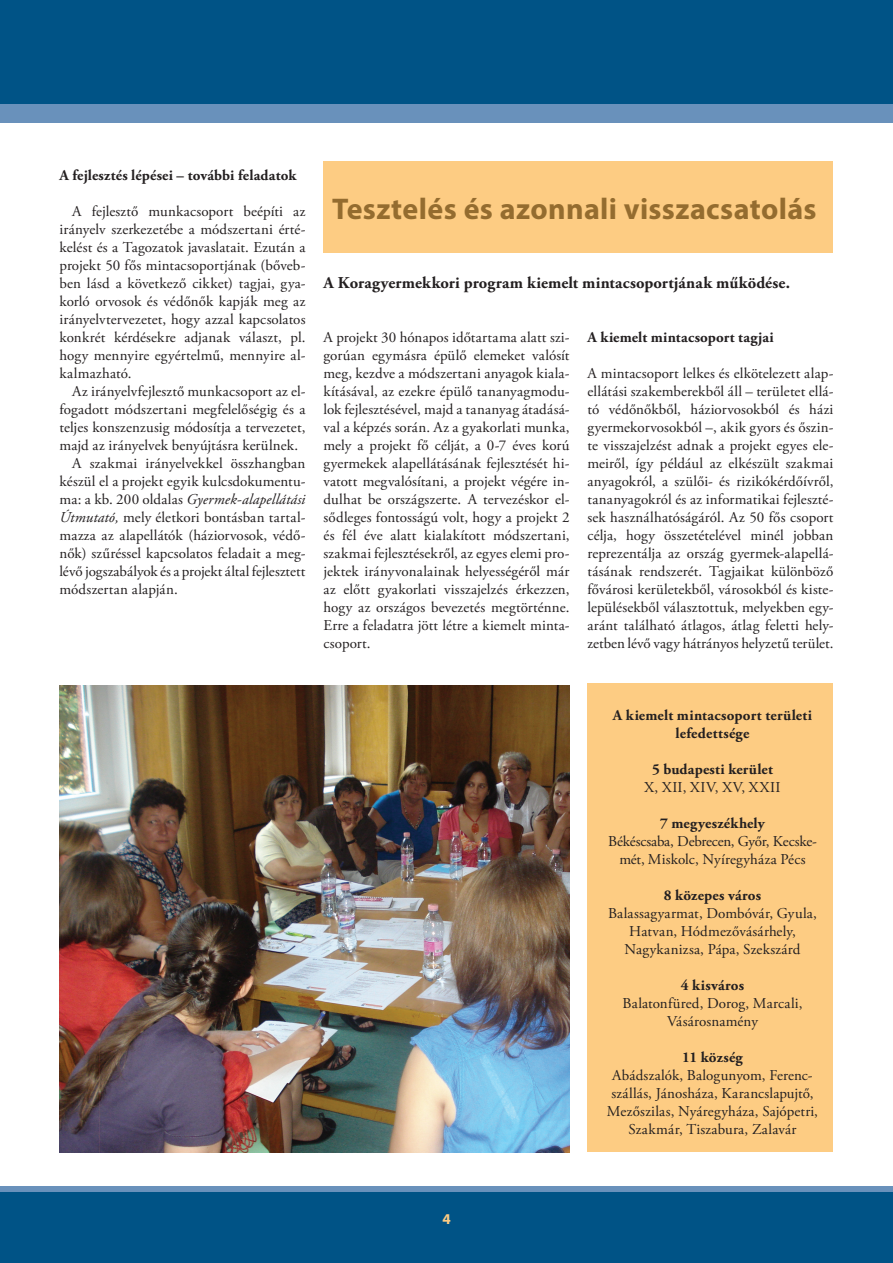
<style>
.page{position:relative;width:893px;height:1263px;background:#fff}
.page>*{position:absolute;margin:0;border:0;box-sizing:border-box;transform-origin:0 0}
.t1{font:700 30px "Myriad Pro";letter-spacing:.01em;color:#946c2f}
.t2{font:700 16.5px "Adobe Garamond Pro";letter-spacing:.005em;color:#231f20}
.t3{font:15px/18px "Adobe Garamond Pro";letter-spacing:.01em;color:#231f20;text-align:center}
.t4{font:700 15px/18px "Adobe Garamond Pro";letter-spacing:.01em;color:#231f20;text-align:center}
.t5{font:italic 15px "Adobe Garamond Pro";letter-spacing:.01em;color:#231f20}
.t6{font:15px "Adobe Garamond Pro";letter-spacing:.045em;color:#231f20}
.t7{font:700 15px "Myriad Pro";color:#fdcc83}
.s1{font-style:normal}
.s2{font-style:italic}
</style>
<div class="page">
<div style="left:587px;top:684px;width:246px;height:468px;background:#fdcc83"></div>
<div style="left:323px;top:162px;width:510px;height:91px;background:#fdcc83"></div>
<img style="left:60px;top:685px;width:509px;height:467px">
<div style="left:0;top:1186px;width:893px;height:77px;background:#6991bb"></div>
<div style="left:0;top:0;width:893px;height:123px;background:#6991bb"></div>
<div style="left:0;top:1192px;width:893px;height:71px;background:#005386"></div>
<div style="left:0;top:0;width:893px;height:103px;background:#005386"></div>
<p class="t4" style="left:60px;top:166px;width:238px">A fejlesztés lépései – további feladatok</p>
<p class="t3" style="left:60px;top:202px;width:247px;text-align:justify;text-indent:13px">A fejlesztő munkacsoport beépíti az irányelv szerkezetébe a módszertani érté&shy;kelést és a Tagozatok javaslatait. Ezután a projekt 50 fős mintacsoportjának (bőveb&shy;ben lásd a következő cikket) tagjai, gya&shy;korló orvosok és védőnők kapják meg az irányelvtervezetet, hogy azzal kapcsolatos konkrét kérdésekre adjanak választ, pl. hogy mennyire egyértelmű, mennyire al&shy;kalmazható.</p>
<p class="t3" style="left:72px;top:382px;width:235px">Az irányelvfejlesztő munkacsoport az el-</p>
<p class="t3" style="left:60px;top:400px;width:247px">fogadott módszertani megfelelőségig és a</p>
<p class="t3" style="left:60px;top:418px;width:247px">teljes konszenzusig módosítja a tervezetet,</p>
<p class="t3" style="left:60px;top:436px;width:240px">majd az irányelvek benyújtásra kerülnek.</p>
<p class="t3" style="left:72px;top:454px;width:235px">A szakmai irányelvekkel összhangban</p>
<p class="t3" style="left:60px;top:472px;width:247px">készül el a projekt egyik kulcsdokumentu-</p>
<p class="t5" style="left:60px;top:490px;width:247px"><span class="s1">ma: a kb. 200 oldalas</span> Gyermek-alapellátási</p>
<p class="t3" style="left:60px;top:508px;width:247px"><span class="s2">Útmutató,</span> mely életkori bontásban tartal-</p>
<p class="t3" style="left:60px;top:526px;width:247px">mazza az alapellátók (háziorvosok, védő-</p>
<p class="t3" style="left:60px;top:544px;width:247px">nők) szűréssel kapcsolatos feladait a meg-</p>
<p class="t3" style="left:60px;top:562px;width:247px">lévő jogszabályok és a projekt által fejlesztett</p>
<p class="t3" style="left:60px;top:580px;width:120px">módszertan alapján.</p>
<h1 class="t1" style="left:332px;top:189px;width:486px">Tesztelés és azonnali visszacsatolás</h1>
<p class="t2" style="left:323px;top:273px;width:468px">A Koragyermekkori program kiemelt mintacsoportjának működése.</p>
<p class="t3" style="left:323px;top:328px;width:247px;text-align:justify">A projekt 30 hónapos időtartama alatt szi&shy;gorúan egymásra épülő elemeket valósít meg, kezdve a módszertani anyagok kiala&shy;kításával, az ezekre épülő tananyagmodu&shy;lok fejlesztésével, majd a tananyag átadásá&shy;val a képzés során. Az a gyakorlati munka, mely a projekt fő célját, a 0-7 éves korú gyermekek alapellátásának fejlesztését hi&shy;vatott megvalósítani, a projekt végére in&shy;dulhat be országszerte. A tervezéskor el&shy;sődleges fontosságú volt, hogy a projekt 2 és fél éve alatt kialakított módszertani, szakmai fejlesztésekről, az egyes elemi pro&shy;jektek irányvonalainak helyességéről már az előtt gyakorlati visszajelzés érkezzen, hogy az országos bevezetés megtörténne.<br>Erre a feladatra jött létre a kiemelt minta&shy;csoport.</p>
<p class="t4" style="left:587px;top:328px;width:188px">A kiemelt mintacsoport tagjai</p>
<p class="t3" style="left:587px;top:364px;width:247px;text-align:justify">A mintacsoport lelkes és elkötelezett alap&shy;ellátási szakemberekből áll – területet ellá&shy;tó védőnőkből, háziorvosokból és házi gyermekorvosokból –, akik gyors és őszin&shy;te visszajelzést adnak a projekt egyes ele&shy;meiről, így például az elkészült szakmai anyagokról, a szülői- és rizikókérdőívről, tananyagokról és az informatikai fejleszté&shy;sek használhatóságáról. Az 50 fős csoport célja, hogy összetételével minél jobban reprezentálja az ország gyermek-alapellá&shy;tásának rendszerét. Tagjaikat különböző fővárosi kerületekből, városokból és kiste&shy;lepülésekből választottuk, melyekben egy&shy;aránt található átlagos, átlag feletti hely&shy;zetben lévő vagy hátrányos helyzetű terület.</p>
<p class="t4" style="left:613px;top:706px;width:201px">A kiemelt mintacsoport területi lefedettsége</p>
<p class="t4" style="left:652px;top:760px;width:122px">5 budapesti kerület</p>
<p class="t6" style="left:645px;top:778px;width:137px">X, XII, XIV, XV, XXII</p>
<p class="t4" style="left:660px;top:814px;width:106px">7 megyeszékhely</p>
<p class="t3" style="left:608px;top:832px;width:210px">Békéscsaba, Debrecen, Győr, Kecske&shy;mét, Miskolc, Nyíregyháza Pécs</p>
<p class="t4" style="left:664px;top:886px;width:99px">8 közepes város</p>
<p class="t3" style="left:608px;top:904px;width:210px">Balassagyarmat, Dombóvár, Gyula,<br>Hatvan, Hódmezővásárhely,<br>Nagykanizsa, Pápa, Szekszárd</p>
<p class="t4" style="left:681px;top:976px;width:65px">4 kisváros</p>
<p class="t3" style="left:623px;top:994px;width:181px">Balatonfüred, Dorog, Marcali,<br>Vásárosnamény</p>
<p class="t4" style="left:682px;top:1048px;width:62px">11 község</p>
<p class="t3" style="left:607px;top:1066px;width:213px">Abádszalók, Balogunyom, Ferenc&shy;szállás, Jánosháza, Karancslapujtő, Mezőszilas, Nyáregyháza, Sajópetri, Szakmár, Tiszabura, Zalavár</p>
<p class="t7" style="left:442px;top:1209px;width:10px">4</p>
</div>
